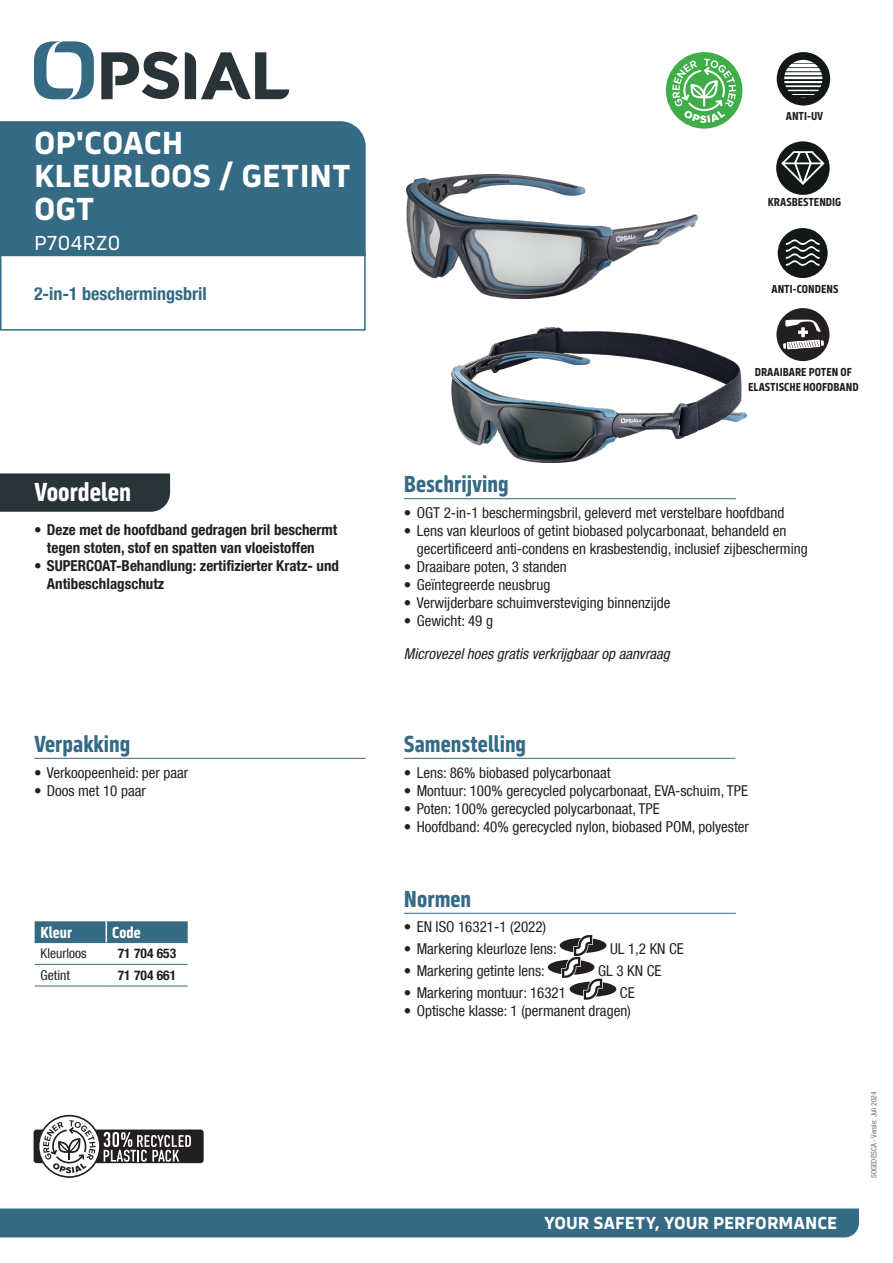
<style>
.page{position:relative;width:893px;height:1263px;background:#fff}
.page>*{position:absolute;margin:0;border:0;box-sizing:border-box;transform-origin:0 0}
.NOM_PRODUIT_NC{font:700 33px/33px "Serca";color:#fff}
.Benefices{font:700 27px "Serca Condensed";color:#fff}
.Sous-titres{font:700 24px "Serca Condensed";color:#346a84}
.NOM_PRODUIT_NC-2{font:21px "Serca";letter-spacing:-.005em;color:#fff}
.t1{font:700 18px "Serca";color:#fff}
.PLUS_PRODUIT{font:700 condensed 18px "Helvetica Neue LT Com";color:#346a84}
.tableauTitre{font:700 16.5px "Serca Condensed";color:#fff}
.t2{font:condensed 15px/18px "Helvetica Neue LT Com";color:#231f20}
.t3{font:700 condensed 15px/18px "Helvetica Neue LT Com";color:#231f20}
.Texte{font:italic condensed 15px "Helvetica Neue LT Com";color:#231f20}
.TableauCode{font:700 condensed 13.5px "Helvetica Neue LT Com";color:#231f20}
.tableau{font:condensed 13.5px "Helvetica Neue LT Com";color:#231f20}
.t4{font:700 12px/14.4px "Serca Condensed";color:#231f20;text-align:center}
.t5{font:700 11.4px "Serca Condensed";color:#121718}
.Date{font:condensed 7.5px "Helvetica Neue LT Com";color:#6c6d70}
.s1{color:#306b85}
</style>
<div class="page">
<svg style="left:34px;top:41px;width:60px;height:58px"></svg>
<svg style="left:185px;top:52px;width:104px;height:48px"></svg>
<svg style="left:101px;top:52px;width:78px;height:47px"></svg>
<div style="left:0;top:1208px;width:859px;height:29px;background:#346a84"></div>
<hr style="left:404px;top:498px;width:332px;height:1px;background:#346a84">
<hr style="left:404px;top:758px;width:331px;height:1px;background:#346a84">
<div style="left:0;top:473px;width:170px;height:39px;background:#293439"></div>
<div style="left:0;top:252px;width:366px;height:79px;border:2px solid #346a84"></div>
<div style="left:0;top:121px;width:366px;height:135px;background:#346a84"></div>
<hr style="left:404px;top:913px;width:332px;height:1px;background:#346a84">
<hr style="left:34px;top:758px;width:332px;height:1px;background:#346a84">
<hr style="left:35px;top:942px;width:71px;height:1px;background:#346a84">
<hr style="left:106px;top:942px;width:82px;height:1px;background:#346a84">
<hr style="left:35px;top:964px;width:71px;height:1px;background:#346a84">
<hr style="left:106px;top:964px;width:82px;height:1px;background:#346a84">
<hr style="left:35px;top:986px;width:71px;height:1px;background:#346a84">
<hr style="left:106px;top:986px;width:82px;height:1px;background:#346a84">
<svg style="left:35px;top:921px;width:153px;height:21px;background:#396d87"></svg>
<svg style="left:548px;top:935px;width:68px;height:65px"></svg>
<svg style="left:777px;top:52px;width:53px;height:54px"></svg>
<svg style="left:784px;top:81px;width:38px;height:18px"></svg>
<hr style="left:784px;top:77px;width:38px;height:2px;background:#fff">
<svg style="left:784px;top:60px;width:38px;height:15px"></svg>
<div style="left:776px;top:141px;width:54px;height:54px;background:#121717;border-radius:50%"></div>
<svg style="left:781px;top:151px;width:44px;height:34px"></svg>
<div style="left:666px;top:52px;width:76px;height:77px;background:#3fae49;border-radius:50%"></div>
<svg style="left:672px;top:59px;width:64px;height:64px"></svg>
<div style="left:34px;top:1129px;width:170px;height:34px;background:#231f20;border-radius:3px"></div>
<svg style="left:38px;top:1115px;width:153px;height:63px"></svg>
<img style="left:406px;top:175px;width:291px;height:123px">
<img style="left:451px;top:328px;width:295px;height:135px">
<div style="left:778px;top:228px;width:50px;height:50px;background:#121718;border-radius:50%"></div>
<svg style="left:786px;top:239px;width:33px;height:27px"></svg>
<div style="left:776px;top:308px;width:53px;height:53px;background:#231f20;border-radius:50%"></div>
<svg style="left:783px;top:319px;width:41px;height:31px"></svg>
<p class="NOM_PRODUIT_NC" style="left:34px;top:126px;width:318px">OP'COACH<br>KLEURLOOS / GETINT<br>OGT</p>
<p class="NOM_PRODUIT_NC-2" style="left:34px;top:230px;width:88px">P704RZ0</p>
<p class="PLUS_PRODUIT" style="left:34px;top:282px;width:174px"><span class="s1">2-i</span>n-1 beschermingsbril</p>
<p class="Benefices" style="left:34px;top:476px;width:98px">Voordelen</p>
<p class="t3" style="left:47px;top:521px;width:292px;text-indent:-13px">• Deze met de hoofdband gedragen bril beschermt tegen stoten, stof en spatten van vloeistoffen</p>
<p class="t3" style="left:47px;top:557px;width:294px;text-indent:-13px">• SUPERCOAT-Behandlung: zertifizierter Kratz- und<br>Antibeschlagschutz</p>
<p class="Sous-titres" style="left:34px;top:730px;width:98px">Verpakking</p>
<p class="t2" style="left:34px;top:763px;width:156px">• Verkoopeenheid: per paar</p>
<p class="t2" style="left:34px;top:781px;width:113px">• Doos met 10 paar</p>
<p class="tableauTitre" style="left:41px;top:923px;width:33px">Kleur</p>
<p class="tableauTitre" style="left:112px;top:923px;width:30px">Code</p>
<p class="tableau" style="left:41px;top:946px;width:47px">Kleurloos</p>
<p class="TableauCode" style="left:118px;top:945px;width:60px">71 704 653</p>
<p class="tableau" style="left:41px;top:967px;width:31px">Getint</p>
<p class="TableauCode" style="left:118px;top:967px;width:60px">71 704 661</p>
<p class="t4" style="left:786px;top:109px;width:39px">ANTI-UV</p>
<p class="t4" style="left:768px;top:195px;width:75px">KRASBESTENDIG</p>
<p class="t5" style="left:780px;top:281px;width:47px">ANTI-BUÉE</p>
<p class="t4" style="left:771px;top:281px;width:69px">ANTI-CONDENS</p>
<p class="t4" style="left:748px;top:365px;width:112px">DRAAIBARE POTEN OF<br>ELASTISCHE HOOFDBAND</p>
<p class="Sous-titres" style="left:404px;top:470px;width:106px">Beschrijving</p>
<p class="t2" style="left:404px;top:504px;width:382px">• OGT 2-in-1 beschermingsbril, geleverd met verstelbare hoofdband</p>
<p class="t2" style="left:417px;top:522px;width:392px;text-indent:-13px">• Lens van kleurloos of getint biobased polycarbonaat, behandeld en gecertificeerd anti-condens en krasbestendig, inclusief zijbescherming</p>
<p class="t2" style="left:404px;top:558px;width:164px">• Draaibare poten, 3 standen</p>
<p class="t2" style="left:404px;top:576px;width:148px">• Geïntegreerde neusbrug</p>
<p class="t2" style="left:404px;top:594px;width:268px">• Verwijderbare schuimversteviging binnenzijde</p>
<p class="t2" style="left:404px;top:612px;width:91px">• Gewicht: 49 g</p>
<p class="Texte" style="left:404px;top:645px;width:267px">Microvezel hoes gratis verkrijgbaar op aanvraag</p>
<p class="Sous-titres" style="left:404px;top:730px;width:124px">Samenstelling</p>
<p class="t2" style="left:404px;top:763px;width:208px">• Lens: 86% biobased polycarbonaat</p>
<p class="t2" style="left:404px;top:781px;width:345px">• Montuur: 100% gerecycled polycarbonaat, EVA-schuim, TPE</p>
<p class="t2" style="left:404px;top:799px;width:257px">• Poten: 100% gerecycled polycarbonaat, TPE</p>
<p class="t2" style="left:404px;top:817px;width:347px">• Hoofdband: 40% gerecycled nylon, biobased POM, polyester</p>
<p class="Sous-titres" style="left:404px;top:885px;width:69px">Normen</p>
<p class="t2" style="left:404px;top:917px;width:144px">• EN ISO 16321-1 (2022)</p>
<p class="t2" style="left:404px;top:939px;width:154px">• Markering kleurloze lens:</p>
<p class="t2" style="left:610px;top:939px;width:75px">UL 1,2 KN CE</p>
<p class="t2" style="left:404px;top:961px;width:142px">• Markering getinte lens:</p>
<p class="t2" style="left:598px;top:961px;width:65px">GL 3 KN CE</p>
<p class="t2" style="left:404px;top:983px;width:164px">• Markering montuur: 16321</p>
<p class="t2" style="left:620px;top:983px;width:16px">CE</p>
<p class="t2" style="left:404px;top:1001px;width:228px">• Optische klasse: 1 (permanent dragen)</p>
<p class="t1" style="left:544px;top:1212px;width:295px">YOUR SAFETY, YOUR PERFORMANCE</p>
<p class="Date" style="left:869px;top:1178px;width:88px;rotate:-90deg">SOGEDESCA - Versie: Juli 2024</p>
</div>
